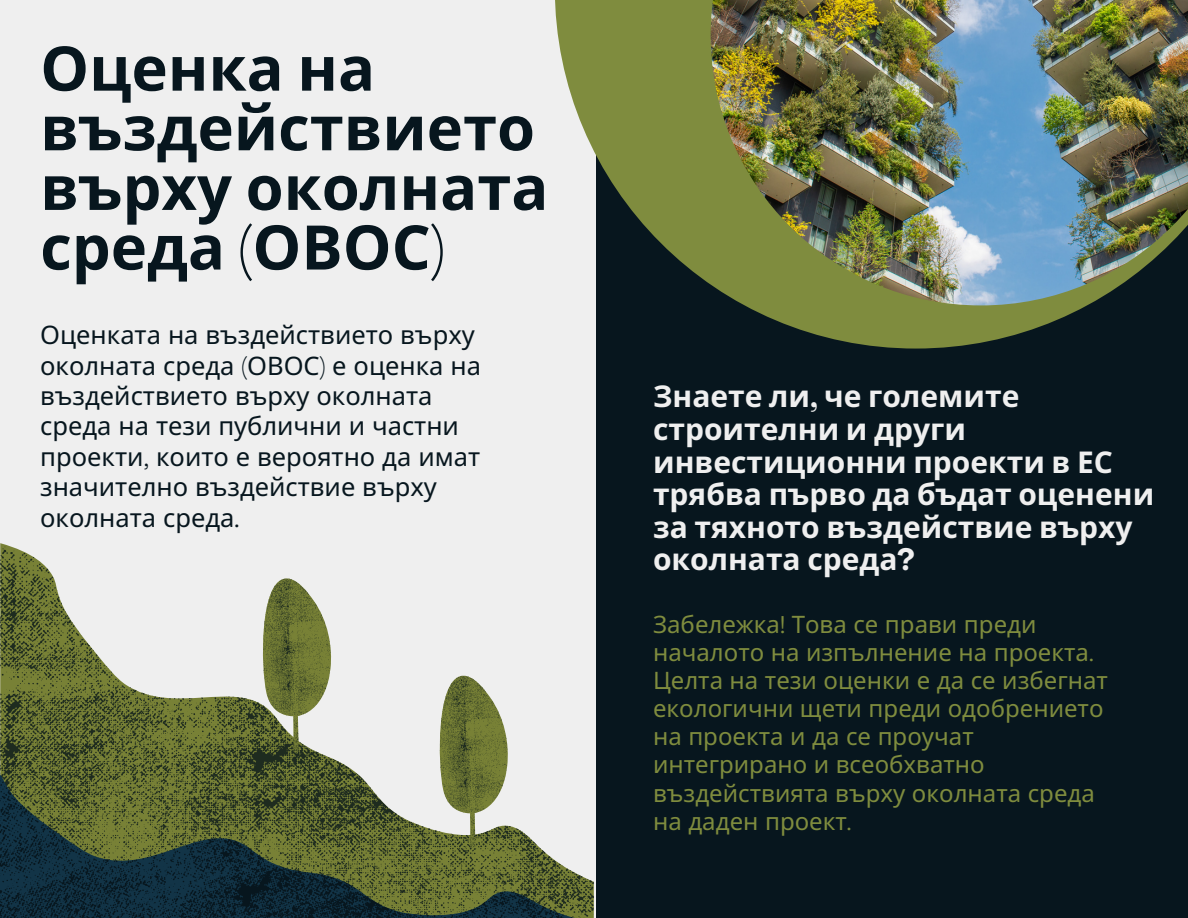
<style>
.page{position:relative;width:1188px;height:918px;background:#efefef}
.page>*{position:absolute;margin:0;border:0;box-sizing:border-box;transform-origin:0 0}
.t1{font:700 61.5px/59.7px "Noto Sans";color:#07161e}
.t2{font:700 30px/32.7px "Noto Sans";color:#efefef}
.t3{font:25.5px/30.3px "Noto Sans";color:#07161e}
.t4{font:24px/28.2px "Noto Sans";color:#7f8c3e}
.s1{font-family:"Agrandir"}
</style>
<div class="page">
<div style="left:596px;top:0;width:592px;height:918px;background:#07161e"></div>
<svg style="left:555px;top:0;width:533px;height:349px;fill:#7f8c3e"></svg>
<img style="left:711px;top:0;width:477px;height:305px">
<svg style="left:0;top:547px;width:59px;height:49px"></svg>
<svg style="left:0;top:600px;width:594px;height:318px"></svg>
<svg style="left:263px;top:578px;width:68px;height:172px"></svg>
<svg style="left:440px;top:676px;width:67px;height:171px"></svg>
<p class="t1" style="left:40px;top:37px;width:510px">Оценка на въздействието върху околната среда <span class="s1">(</span>ОВОС<span class="s1">)</span></p>
<p class="t3" style="left:40px;top:319px;width:442px">Оценката на въздействието върху околната среда <span class="s1">(</span>ОВОС<span class="s1">)</span> е оценка на въздействието върху околната среда на тези публични и частни проекти<span class="s1">,</span> които е вероятно да имат значително въздействие върху околната среда<span class="s1">.</span></p>
<p class="t2" style="left:653px;top:379px;width:503px">Знаете ли<span class="s1">,</span> че големите строителни и други инвестиционни проекти в ЕС трябва първо да бъдат оценени за тяхното въздействие върху околната среда<span class="s1">?</span></p>
<p class="t4" style="left:653px;top:609px;width:456px">Забележка<span class="s1">!</span> Това се прави преди началото на изпълнение на проекта<span class="s1">.<br></span>Целта на тези оценки е да се избегнат екологични щети преди одобрението на проекта и да се проучат интегрирано и всеобхватно въздействията върху околната среда на даден проект<span class="s1">.</span></p>
</div>
